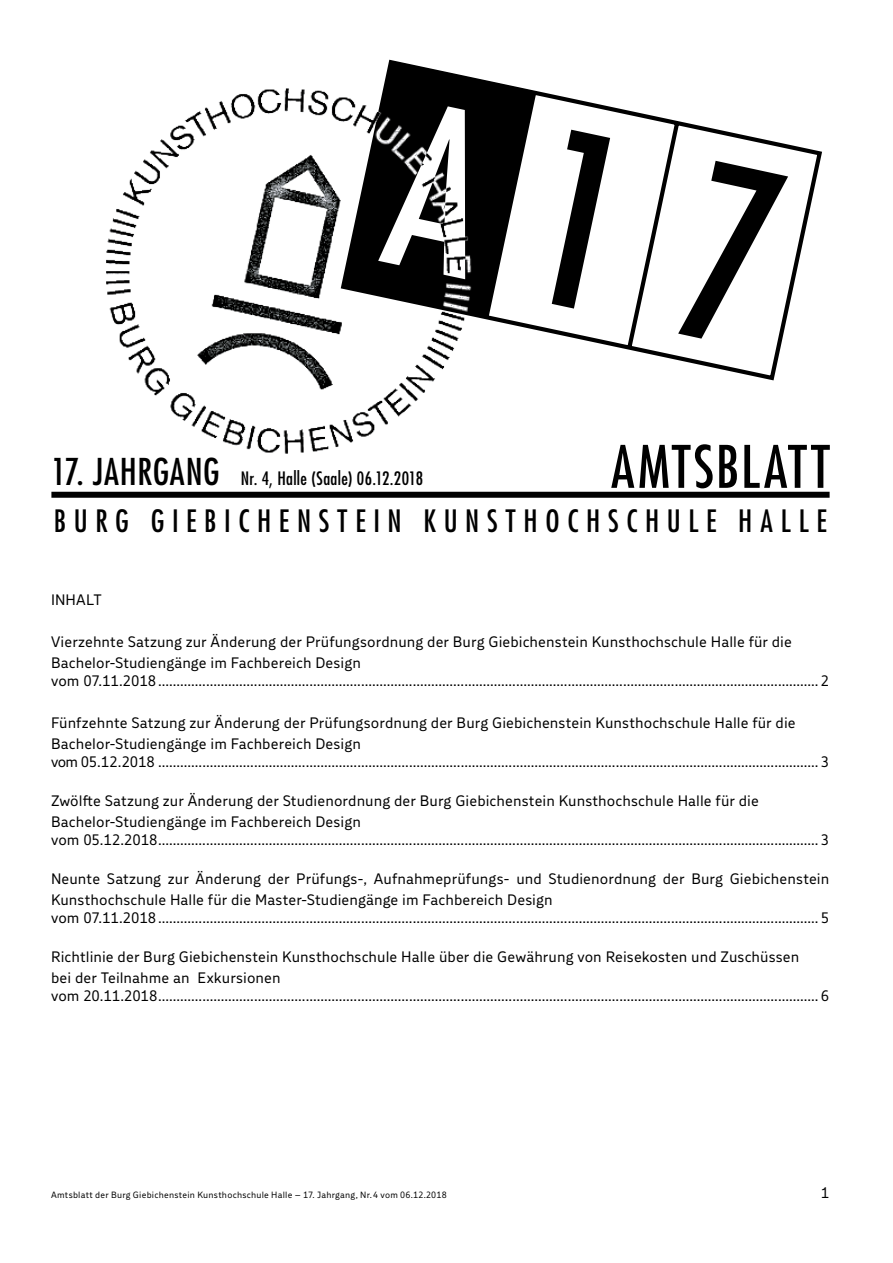
<style>
.page{position:relative;width:893px;height:1263px;background:#fff}
.page>*{position:absolute;margin:0;border:0;box-sizing:border-box;transform-origin:0 0}
.t1{font:condensed 57px "Futura Std";letter-spacing:.045em;color:#000}
.t2{font:condensed 30px "Futura Std";letter-spacing:.255em;color:#000}
.t3{font:condensed 18px "Futura Std";letter-spacing:.02em;color:#000}
.t4{font:15px/21px "Burg Grotesk Beta";letter-spacing:.005em;color:#000}
.t5{font:15px "Burg Grotesk Beta";letter-spacing:-.015em;color:#000}
.t6{font:9px "Burg Grotesk Beta";letter-spacing:.025em;color:#000}
.s1{font-size:36px}
</style>
<div class="page">
<div style="left:51px;top:492px;width:779px;height:6px;background:#000"></div>
<svg style="left:525px;top:88px;width:297px;height:293px"></svg>
<img style="left:106px;top:59px;width:419px;height:395px">
<svg style="left:678px;top:161px;width:110px;height:178px"></svg>
<svg style="left:378px;top:99px;width:232px;height:210px"></svg>
<h1 class="t1" style="left:611px;top:433px;width:220px">AMTSBLATT</h1>
<p class="t3" style="left:51px;top:468px;width:373px"><span class="s1">17. JAHRGANG</span> Nr. 4, Halle (Saale) 06.12.2018</p>
<h2 class="t2" style="left:54px;top:502px;width:774px">BURG GIEBICHENSTEIN KUNSTHOCHSCHULE HALLE</h2>
<p class="t4" style="left:51px;top:589px;width:52px">INHALT</p>
<p class="t4" style="left:51px;top:631px;width:742px">Vierzehnte Satzung zur Änderung der Prüfungsordnung der Burg Giebichenstein Kunsthochschule Halle für die<br>Bachelor-Studiengänge im Fachbereich Design</p>
<p class="t4" style="left:51px;top:670px;width:780px">vom 07.11.2018................................................................................................................................................................................... 2</p>
<p class="t4" style="left:51px;top:712px;width:746px">Fünfzehnte Satzung zur Änderung der Prüfungsordnung der Burg Giebichenstein Kunsthochschule Halle für die<br>Bachelor-Studiengänge im Fachbereich Design</p>
<p class="t5" style="left:51px;top:753px;width:780px">vom 05.12.2018 ................................................................................................................................................................................... 3</p>
<p class="t4" style="left:51px;top:790px;width:709px">Zwölfte Satzung zur Änderung der Studienordnung der Burg Giebichenstein Kunsthochschule Halle für die<br>Bachelor-Studiengänge im Fachbereich Design</p>
<p class="t4" style="left:51px;top:829px;width:780px">vom 05.12.2018................................................................................................................................................................................... 3</p>
<p class="t4" style="left:51px;top:868px;width:780px">Neunte Satzung zur Änderung der Prüfungs-, Aufnahmeprüfungs- und Studienordnung der Burg Giebichenstein<br>Kunsthochschule Halle für die Master-Studiengänge im Fachbereich Design</p>
<p class="t4" style="left:51px;top:907px;width:780px">vom 07.11.2018................................................................................................................................................................................... 5</p>
<p class="t4" style="left:51px;top:946px;width:750px">Richtlinie der Burg Giebichenstein Kunsthochschule Halle über die Gewährung von Reisekosten und Zuschüssen bei der Teilnahme an Exkursionen</p>
<p class="t4" style="left:51px;top:985px;width:780px">vom 20.11.2018................................................................................................................................................................................... 6</p>
<p class="t6" style="left:51px;top:1189px;width:397px">Amtsblatt der Burg Giebichenstein Kunsthochschule Halle – 17. Jahrgang, Nr.4 vom 06.12.2018</p>
<p class="t4" style="left:821px;top:1182px;width:10px">1</p>
</div>
